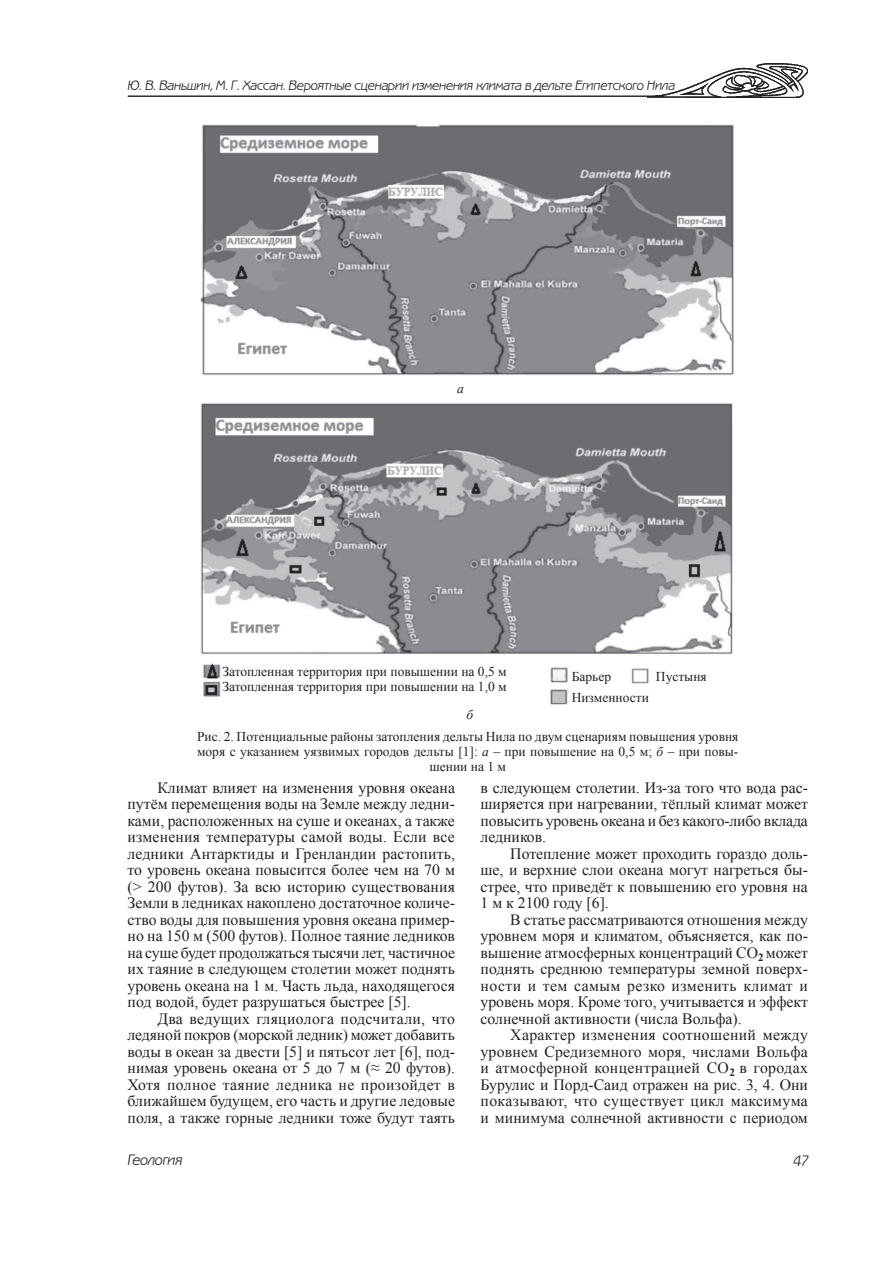
<style>
.page{position:relative;width:893px;height:1263px;background:#fff}
.page>*{position:absolute;margin:0;border:0;box-sizing:border-box;transform-origin:0 0}
.t1{font:15.75px/16.5px "Times New Roman";color:#231f20;text-align:justify}
.t2{font:italic 15px "Benguiat Gothic C";color:#231f20}
.t3{font:13.5px/15px "Times New Roman";color:#231f20;text-align:center}
.t4{font:italic 13.5px "Benguiat Gothic C";color:#231f20}
.t5{font:italic 13.5px "Times New Roman";color:#231f20}
.s1{font-style:italic}
</style>
<div class="page">
<img style="left:648px;top:63px;width:159px;height:34px">
<hr style="left:128px;top:96px;width:536px;height:1px;background:#231f20">
<img style="left:201px;top:124px;width:533px;height:581px">
<div style="left:425px;top:380px;width:71px;height:17px;background:#fff"></div>
<p class="t4" style="left:128px;top:78px;width:549px">Ю. В. Ваньшин, М. Г. Xассан. Вероятные сценарии изменения климата в дельте Египетского Нила</p>
<p class="t5" style="left:457px;top:379px;width:8px">а</p>
<p class="t3" style="left:222px;top:664px;width:286px;text-align:left">Затопленная территория при повышении на 0,5 м<br>Затопленная территория при повышении на 1,0 м</p>
<p class="t3" style="left:572px;top:668px;width:41px">Барьер</p>
<p class="t3" style="left:656px;top:668px;width:52px">Пустыня</p>
<p class="t3" style="left:572px;top:690px;width:79px">Низменности</p>
<p class="t5" style="left:467px;top:705px;width:8px">б</p>
<p class="t3" style="left:197px;top:729px;width:543px">Рис. 2. Потенциальные районы затопления дельты Нила по двум сценариям повышения уровня моря с указанием уязвимых городов дельты [1]: <span class="s1">а</span> – при повышение на 0,5 м; <span class="s1">б</span> – при повы&shy;шении на 1 м</p>
<p class="t1" style="left:128px;top:779px;width:329px;text-indent:30px">Климат влияет на изменения уровня океана путём перемещения воды на Земле между ледни&shy;ками, расположенных на суше и океанах, а также изменения температуры самой воды. Если все ледники Антарктиды и Гренландии растопить, то уровень океана повысится более чем на 70 м (&gt; 200 футов). За всю историю существования Земли в ледниках накоплено достаточное количе&shy;ство воды для повышения уровня океана пример&shy;но на 150 м (500 футов). Полное таяние ледников на суше будет продолжаться тысячи лет, частичное их таяние в следующем столетии может поднять уровень океана на 1 м. Часть льда, находящегося под водой, будет разрушаться быстрее [5].</p>
<p class="t1" style="left:128px;top:1010px;width:329px;text-indent:30px">Два ведущих гляциолога подсчитали, что ледяной покров (морской ледник) может добавить воды в океан за двести [5] и пятьсот лет [6], под&shy;нимая уровень океана от 5 до 7 м (≈ 20 футов).<br>Хотя полное таяние ледника не произойдет в ближайшем будущем, его часть и другие ледовые поля, а также горные ледники тоже будут таять</p>
<p class="t2" style="left:128px;top:1151px;width:56px">Геология</p>
<p class="t1" style="left:480px;top:779px;width:329px">в следующем столетии. Из-за того что вода рас&shy;ширяется при нагревании, тёплый климат может повысить уровень океана и без какого-либо вклада ледников.</p>
<p class="t1" style="left:480px;top:845px;width:329px;text-indent:30px">Потепление может проходить гораздо доль&shy;ше, и верхние слои океана могут нагреться бы&shy;стрее, что приведёт к повышению его уровня на 1 м к 2100 году [6].</p>
<p class="t1" style="left:480px;top:911px;width:329px;text-indent:30px">В статье рассматриваются отношения между уровнем моря и климатом, объясняется, как по&shy;вышение атмосферных концентраций СО<sub>2</sub> может поднять среднюю температуры земной поверх&shy;ности и тем самым резко изменить климат и уровень моря. Кроме того, учитывается и эффект солнечной активности (числа Вольфа).</p>
<p class="t1" style="left:480px;top:1026px;width:329px;text-indent:30px">Характер изменения соотношений между уровнем Средиземного моря, числами Вольфа и атмосферной концентрацией СО<sub>2</sub> в городах Бурулис и Порд-Саид отражен на рис. 3, 4. Они показывают, что существует цикл максимума и минимума солнечной активности с периодом</p>
<p class="t2" style="left:793px;top:1152px;width:16px">47</p>
</div>
